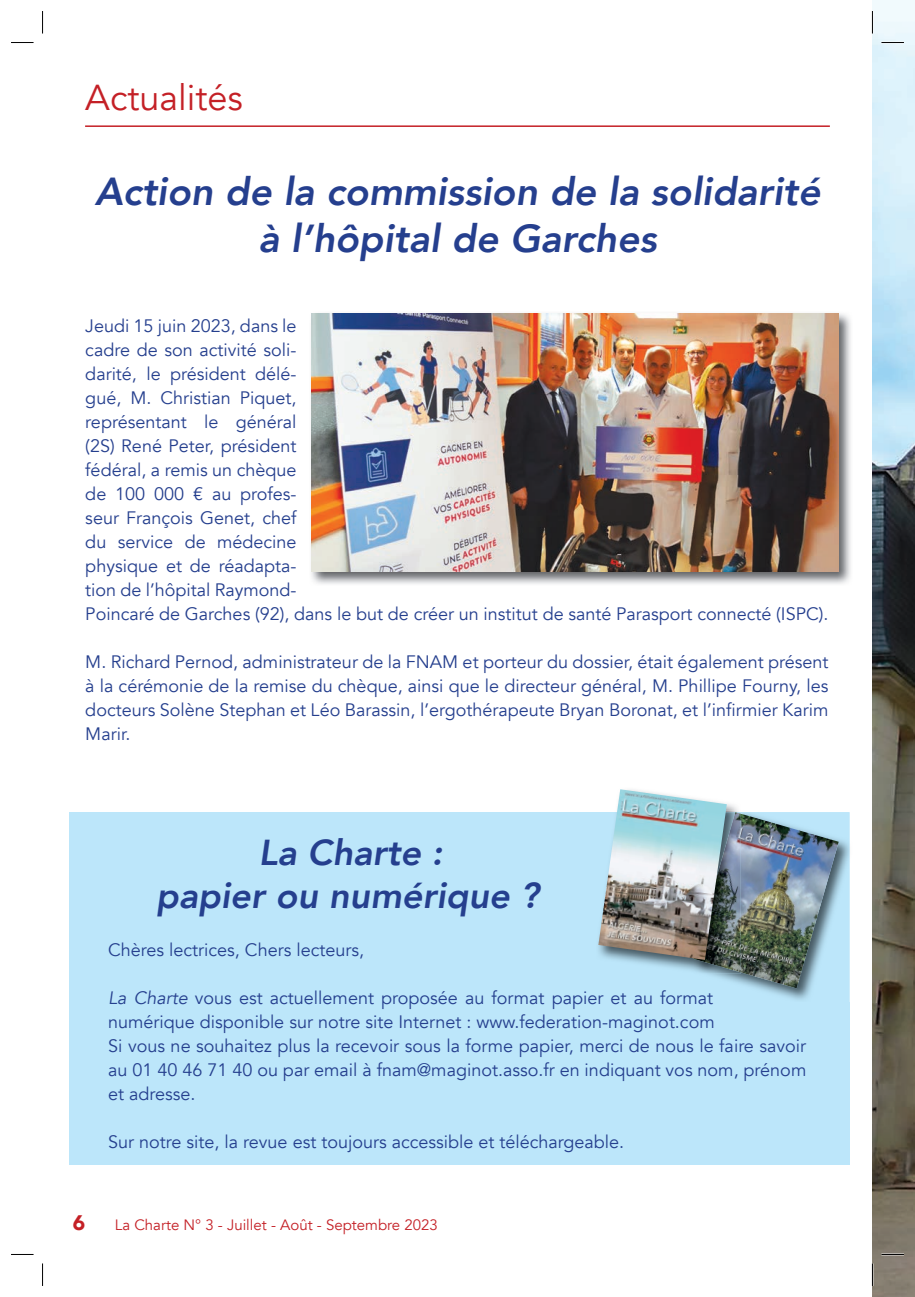
<style>
.page{position:relative;width:915px;height:1297px;background:#fff}
.page>*{position:absolute;margin:0;border:0;box-sizing:border-box;transform-origin:0 0}
.t1{font:italic 800 39px/46.8px "Avenir";color:#253f8e;text-align:center}
.t2{font:italic 800 36px/43.2px "Avenir";color:#253f8e;text-align:center}
.t3{font:36px "Avenir";color:#c42026}
.t4{font:900 21px "Avenir";color:#c42026}
.t5{font:18px/24px "Avenir";color:#253f8e}
.t6{font:15px "Avenir";color:#c42026}
.s1{font-style:italic}
</style>
<div class="page">
<hr style="left:85px;top:125px;width:744px;height:2px;background:#c42026">
<div style="left:69px;top:812px;width:780px;height:353px;background:#bce6fa"></div>
<img style="left:872px;top:0;width:42px;height:1297px">
<img style="left:311px;top:313px;width:540px;height:271px">
<img style="left:311px;top:314px;width:527px;height:257px">
<img style="left:849px;top:812px;width:1px;height:190px">
<img style="left:709px;top:813px;width:140px;height:187px">
<img style="left:740px;top:814px;width:98px;height:174px">
<img style="left:726px;top:804px;width:12px;height:6px">
<img style="left:726px;top:812px;width:14px;height:98px">
<img style="left:693px;top:910px;width:47px;height:62px">
<img style="left:598px;top:789px;width:128px;height:171px">
<hr style="left:881px;top:1253px;width:22px;height:2px;background:#fff">
<hr style="left:871px;top:11px;width:2px;height:23px;background:#fff">
<hr style="left:871px;top:1263px;width:2px;height:23px;background:#fff">
<svg style="left:11px;top:42px;width:23px;height:1px"></svg>
<svg style="left:881px;top:42px;width:22px;height:1px"></svg>
<svg style="left:11px;top:1254px;width:23px;height:1px"></svg>
<svg style="left:881px;top:1254px;width:22px;height:1px"></svg>
<svg style="left:42px;top:11px;width:1px;height:23px"></svg>
<svg style="left:42px;top:1263px;width:1px;height:23px"></svg>
<svg style="left:871px;top:11px;width:1px;height:22px"></svg>
<svg style="left:871px;top:1264px;width:1px;height:22px"></svg>
<h2 class="t3" style="left:85px;top:76px;width:159px">Actualités</h2>
<h1 class="t1" style="left:95px;top:168px;width:727px">Action de la commission de la solidarité à l’hôpital de Garches</h1>
<p class="t5" style="left:85px;top:314px;width:744px">Jeudi 15 juin 2023, dans le<br>cadre de son activité soli-<br>darité, le président délé-<br>gué, M. Christian Piquet,<br>représentant le général<br>(2S) René Peter, président<br>fédéral, a remis un chèque<br>de 100 000 € au profes-<br>seur François Genet, chef<br>du service de médecine<br>physique et de réadapta-<br>tion de l’hôpital Raymond-<br>Poincaré de Garches (92), dans le but de créer un institut de santé Parasport connecté (ISPC).</p>
<p class="t5" style="left:85px;top:650px;width:744px;text-align:justify">M. Richard Pernod, administrateur de la FNAM et porteur du dossier, était également présent à la cérémonie de la remise du chèque, ainsi que le directeur général, M. Phillipe Fourny, les docteurs Solène Stephan et Léo Barassin, l’ergothérapeute Bryan Boronat, et l’infirmier Karim Marir.</p>
<h2 class="t2" style="left:156px;top:831px;width:384px">La Charte :<br>papier ou numérique ?</h2>
<p class="t5" style="left:108px;top:938px;width:257px">Chères lectrices, Chers lecteurs,</p>
<p class="t5" style="left:108px;top:986px;width:699px"><span class="s1">La Charte</span> vous est actuellement proposée au format papier et au format<br>numérique disponible sur notre site Internet : www.federation-maginot.com<br>Si vous ne souhaitez plus la recevoir sous la forme papier, merci de nous le faire savoir au 01 40 46 71 40 ou par email à fnam@maginot.asso.fr en indiquant vos nom, prénom et adresse.</p>
<p class="t5" style="left:108px;top:1130px;width:517px">Sur notre site, la revue est toujours accessible et téléchargeable.</p>
<p class="t4" style="left:73px;top:1205px;width:14px">6</p>
<p class="t6" style="left:115px;top:1216px;width:324px">La Charte N° 3 - Juillet - Août - Septembre 2023</p>
</div>
